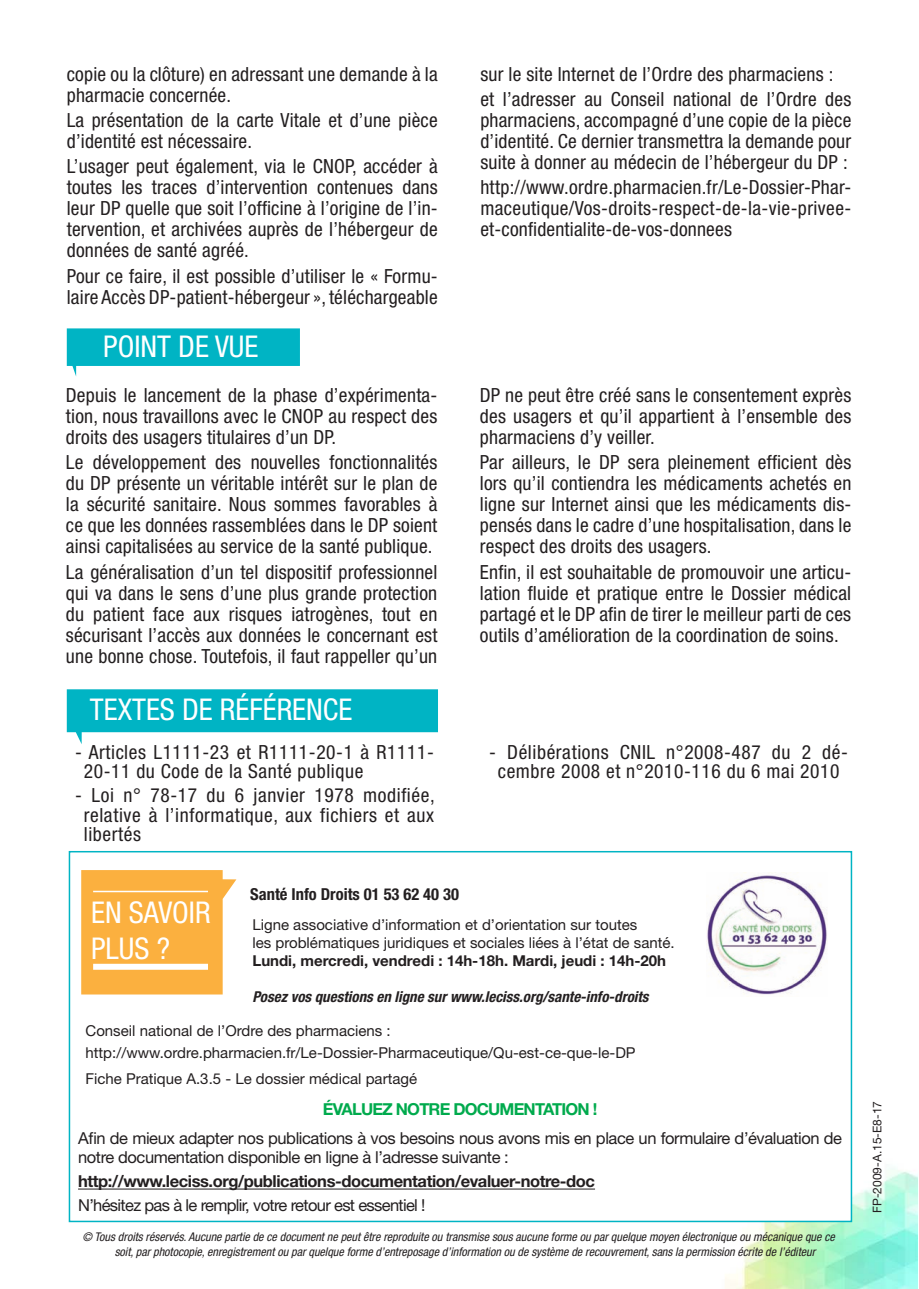
<style>
.page{position:relative;width:919px;height:1289px;background:#fff}
.page>*{position:absolute;margin:0;border:0;box-sizing:border-box;transform-origin:0 0}
.t1{font:condensed 30px/36px "Helvetica Neue LT Std";color:#fff}
.t2{font:condensed 19.5px/21px "Helvetica Neue LT Std";letter-spacing:.01em;color:#231f20;text-align:justify}
.t3{font:condensed 19.5px/19.5px "Helvetica Neue LT Std";letter-spacing:.03em;color:#231f20}
.t4{font:16.5px/19.8px "Helvetica Neue LT Std";letter-spacing:-.025em;color:#231f20}
.t5{font:700 16.5px "Helvetica Neue LT Std";letter-spacing:-.025em;color:#231f20}
.t6{font:700 16.5px "Helvetica Neue LT Std";letter-spacing:-.05em;color:#00aa4d}
.t7{font:700 condensed 16.5px "Helvetica Neue LT Std";color:#231f20}
.t8{font:15px/22.2px "Helvetica Neue LT Std";color:#231f20}
.t9{font:italic 700 condensed 15px "Helvetica Neue LT Std";color:#231f20}
.t10{font:700 15px "Helvetica Neue LT Std";color:#231f20}
.t11{font:italic condensed 12px/14.4px "Helvetica Neue LT Std";color:#231f20}
.t12{font:12px "Helvetica Neue LT Std";color:#231f20}
</style>
<div class="page">
<img style="left:66px;top:698px;width:851px;height:590px">
<svg style="left:67px;top:328px;width:233px;height:48px"></svg>
<svg style="left:67px;top:689px;width:371px;height:55px"></svg>
<div style="left:69px;top:851px;width:783px;height:371px;background:#fff;border:2px solid #00b4c4"></div>
<img style="left:706px;top:873px;width:121px;height:122px">
<hr style="left:78px;top:1188px;width:517px;height:1px;background:#231f20">
<svg style="left:81px;top:870px;width:155px;height:124px;background:#fbb750"></svg>
<hr style="left:93px;top:890px;width:115px;height:2px;background:#fff">
<div style="left:93px;top:963px;width:115px;height:6px;background:#fff"></div>
<p class="t2" style="left:67px;top:63px;width:372px">copie ou la clôture) en adressant une demande à la pharmacie concernée.</p>
<p class="t2" style="left:67px;top:109px;width:372px">La présentation de la carte Vitale et d’une pièce d’identité est nécessaire.</p>
<p class="t2" style="left:67px;top:156px;width:372px">L’usager peut également, via le CNOP, accéder à toutes les traces d’intervention contenues dans leur DP quelle que soit l’officine à l’origine de l’in&shy;tervention, et archivées auprès de l’hébergeur de données de santé agréé.</p>
<p class="t2" style="left:67px;top:265px;width:372px">Pour ce faire, il est possible d’utiliser le « Formu&shy;laire Accès DP-patient-hébergeur », téléchargeable</p>
<h1 class="t1" style="left:103px;top:328px;width:141px">POiNt De vue</h1>
<p class="t2" style="left:66px;top:384px;width:373px">Depuis le lancement de la phase d’expérimenta&shy;tion, nous travaillons avec le CNOP au respect des droits des usagers titulaires d’un DP.</p>
<p class="t2" style="left:66px;top:452px;width:373px">Le développement des nouvelles fonctionnalités du DP présente un véritable intérêt sur le plan de la sécurité sanitaire. Nous sommes favorables à ce que les données rassemblées dans le DP soient ainsi capitalisées au service de la santé publique.</p>
<p class="t2" style="left:66px;top:561px;width:373px">La généralisation d’un tel dispositif professionnel qui va dans le sens d’une plus grande protection du patient face aux risques iatrogènes, tout en sécurisant l’accès aux données le concernant est une bonne chose. Toutefois, il faut rappeller qu’un</p>
<h1 class="t1" style="left:90px;top:691px;width:218px">TEXTES de référence</h1>
<p class="t3" style="left:84px;top:742px;width:351px;text-indent:-9px">- Articles L1111-23 et R1111-20-1 à R1111-<br>20-11 du Code de la Santé publique</p>
<p class="t2" style="left:84px;top:785px;width:352px;line-height:19.5px;text-indent:-9px">- Loi n° 78-17 du 6 janvier 1978 modifiée, relative à l’informatique, aux fichiers et aux libertés</p>
<p class="t2" style="left:480px;top:61px;width:372px;line-height:25.2px">sur le site Internet de l’Ordre des pharmaciens : et l’adresser au Conseil national de l’Ordre des</p>
<p class="t2" style="left:480px;top:109px;width:372px">pharmaciens, accompagné d’une copie de la pièce d’identité. Ce dernier transmettra la demande pour suite à donner au médecin de l’hébergeur du DP :</p>
<p class="t2" style="left:480px;top:177px;width:372px">http://www.ordre.pharmacien.fr/Le-Dossier-Phar&shy;maceutique/Vos-droits-respect-de-la-vie-privee&shy;et-confidentialite-de-vos-donnees</p>
<p class="t2" style="left:480px;top:384px;width:373px">DP ne peut être créé sans le consentement exprès des usagers et qu’il appartient à l’ensemble des pharmaciens d’y veiller.</p>
<p class="t2" style="left:480px;top:452px;width:373px">Par ailleurs, le DP sera pleinement efficient dès lors qu’il contiendra les médicaments achetés en ligne sur Internet ainsi que les médicaments dis&shy;pensés dans le cadre d’une hospitalisation, dans le respect des droits des usagers.</p>
<p class="t2" style="left:480px;top:561px;width:373px">Enfin, il est souhaitable de promouvoir une articu&shy;lation fluide et pratique entre le Dossier médical partagé et le DP afin de tirer le meilleur parti de ces outils d’amélioration de la coordination de soins.</p>
<p class="t3" style="left:489px;top:742px;width:360px;text-align:center">- Délibérations CNIL n°2008-487 du 2 dé&shy;cembre 2008 et n°2010-116 du 6 mai 2010</p>
<h1 class="t1" style="left:91px;top:893px;width:119px">EN SAVOIR<br>PLUS ?</h1>
<p class="t7" style="left:250px;top:883px;width:210px">Santé Info Droits 01 53 62 40 30</p>
<p class="t8" style="left:252px;top:915px;width:424px;line-height:18px">Ligne associative d’information et d’orientation sur toutes<br>les problématiques juridiques et sociales liées à l’état de santé.</p>
<p class="t10" style="left:252px;top:951px;width:415px">Lundi, mercredi, vendredi : 14h-18h. Mardi, jeudi : 14h-20h</p>
<p class="t9" style="left:252px;top:988px;width:397px">Posez vos questions en ligne sur www.leciss.org/sante-info-droits</p>
<p class="t8" style="left:85px;top:1019px;width:551px">Conseil national de l’Ordre des pharmaciens : http://www.ordre.pharmacien.fr/Le-Dossier-Pharmaceutique/Qu-est-ce-que-le-DP</p>
<p class="t8" style="left:85px;top:1067px;width:333px">Fiche Pratique A.3.5 - Le dossier médical partagé</p>
<p class="t6" style="left:323px;top:1099px;width:276px">ÉVALUEZ NOTRE DOCUMENTATION !</p>
<p class="t4" style="left:78px;top:1127px;width:765px">Afin de mieux adapter nos publications à vos besoins nous avons mis en place un formulaire d’évaluation de notre documentation disponible en ligne à l’adresse suivante :</p>
<p class="t5" style="left:78px;top:1171px;width:518px">http://www.leciss.org/publications-documentation/evaluer-notre-doc</p>
<p class="t4" style="left:78px;top:1195px;width:349px">N’hésitez pas à le remplir, votre retour est essentiel !</p>
<p class="t11" style="left:115px;top:1229px;width:721px;text-indent:-32px">© Tous droits réservés. Aucune partie de ce document ne peut être reproduite ou transmise sous aucune forme ou par quelque moyen électronique ou mécanique que ce soit, par photocopie, enregistrement ou par quelque forme d’entreposage d’information ou de système de recouvrement, sans la permission écrite de l’éditeur</p>
<p class="t12" style="left:869px;top:1212px;width:113px;rotate:-90deg">FP-2009-A.15-E8-17</p>
</div>
